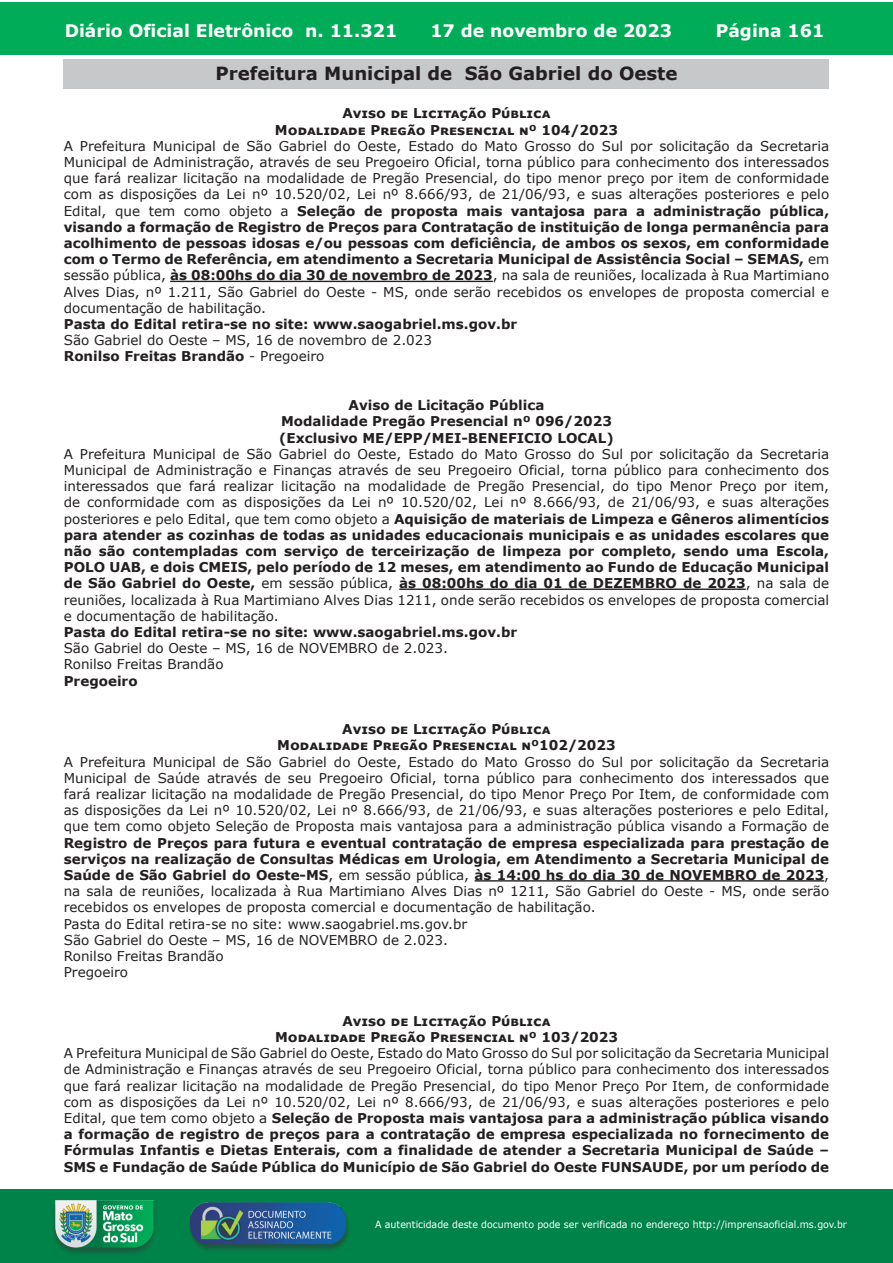
<style>
.page{position:relative;width:893px;height:1263px;background:#fff}
.page>*{position:absolute;margin:0;border:0;box-sizing:border-box;transform-origin:0 0}
.t1{font:700 18.15px "Verdana";color:#231f20}
.t2{font:700 17.25px "Verdana";color:#fff}
.t3{font:13.5px/16.2px "Verdana";color:#231f20;text-align:justify}
.t4{font:700 13.5px/16.2px "Verdana";color:#231f20;text-align:center}
.t5{font:9.9px "Verdana";color:#fff;scale:.95 1}
.s1{font-weight:700}
</style>
<div class="page">
<div style="left:0;top:2px;width:893px;height:53px;background:#00ac57"></div>
<div style="left:1px;top:1189px;width:892px;height:74px;background:#008349"></div>
<img style="left:49px;top:1198px;width:111px;height:61px">
<img style="left:185px;top:1201px;width:168px;height:54px">
<hr style="left:170px;top:281px;width:323px;height:1px;background:#231f20">
<hr style="left:399px;top:588px;width:347px;height:2px;background:#231f20">
<hr style="left:475px;top:880px;width:349px;height:1px;background:#231f20">
<div style="left:64px;top:59px;width:765px;height:29px;background:#c7c8ca"></div>
<p class="t2" style="left:65px;top:18px;width:334px">Diário Oficial Eletrônico n. 11.321</p>
<p class="t2" style="left:430px;top:18px;width:243px">17 de novembro de 2023</p>
<p class="t2" style="left:716px;top:18px;width:110px">Página 161</p>
<h1 class="t1" style="left:215px;top:60px;width:464px">Prefeitura Municipal de São Gabriel do Oeste</h1>
<p class="t4" style="left:275px;top:105px;width:345px">Aviso de Licitação Pública<br>Modalidade Pregão Presencial nº 104/2023</p>
<p class="t3" style="left:64px;top:138px;width:767px">A Prefeitura Municipal de São Gabriel do Oeste, Estado do Mato Grosso do Sul por solicitação da Secretaria Municipal de Administração, através de seu Pregoeiro Oficial, torna público para conhecimento dos interessados que fará realizar licitação na modalidade de Pregão Presencial, do tipo menor preço por item de conformidade com as disposições da Lei nº 10.520/02, Lei nº 8.666/93, de 21/06/93, e suas alterações posteriores e pelo Edital, que tem como objeto a <span class="s1">Seleção de proposta mais vantajosa para a administração pública, visando a formação de Registro de Preços para Contratação de instituição de longa permanência para acolhimento de pessoas idosas e/ou pessoas com deficiência, de ambos os sexos, em conformidade com o Termo de Referência, em atendimento a Secretaria Municipal de Assistência Social – SEMAS,</span> em sessão pública, <span class="s1">às 08:00hs do dia 30 de novembro de 2023</span>, na sala de reuniões, localizada à Rua Martimiano Alves Dias, nº 1.211, São Gabriel do Oeste - MS, onde serão recebidos os envelopes de proposta comercial e documentação de habilitação.</p>
<p class="t4" style="left:64px;top:316px;width:455px">Pasta do Edital retira-se no site: www.saogabriel.ms.gov.br</p>
<p class="t3" style="left:64px;top:332px;width:370px">São Gabriel do Oeste – MS, 16 de novembro de 2.023<br><span class="s1">Ronilso Freitas Brandão</span> - Pregoeiro</p>
<p class="t4" style="left:279px;top:397px;width:336px">Aviso de Licitação Pública<br>Modalidade Pregão Presencial nº 096/2023 (Exclusivo ME/EPP/MEI-BENEFICIO LOCAL)</p>
<p class="t3" style="left:64px;top:446px;width:767px">A Prefeitura Municipal de São Gabriel do Oeste, Estado do Mato Grosso do Sul por solicitação da Secretaria Municipal de Administração e Finanças através de seu Pregoeiro Oficial, torna público para conhecimento dos interessados que fará realizar licitação na modalidade de Pregão Presencial, do tipo Menor Preço por item, de conformidade com as disposições da Lei nº 10.520/02, Lei nº 8.666/93, de 21/06/93, e suas alterações posteriores e pelo Edital, que tem como objeto a <span class="s1">Aquisição de materiais de Limpeza e Gêneros alimentícios para atender as cozinhas de todas as unidades educacionais municipais e as unidades escolares que não são contempladas com serviço de terceirização de limpeza por completo, sendo uma Escola, POLO UAB, e dois CMEIS, pelo período de 12 meses, em atendimento ao Fundo de Educação Municipal de São Gabriel do Oeste,</span> em sessão pública, <span class="s1">às 08:00hs do dia 01 de DEZEMBRO de 2023</span>, na sala de reuniões, localizada à Rua Martimiano Alves Dias 1211, onde serão recebidos os envelopes de proposta comercial e documentação de habilitação.</p>
<p class="t4" style="left:64px;top:624px;width:455px">Pasta do Edital retira-se no site: www.saogabriel.ms.gov.br</p>
<p class="t3" style="left:64px;top:640px;width:386px">São Gabriel do Oeste – MS, 16 de NOVEMBRO de 2.023.<br>Ronilso Freitas Brandão</p>
<p class="t4" style="left:64px;top:672px;width:75px">Pregoeiro</p>
<p class="t4" style="left:277px;top:721px;width:340px">Aviso de Licitação Pública<br>Modalidade Pregão Presencial nº102/2023</p>
<p class="t3" style="left:64px;top:753px;width:767px">A Prefeitura Municipal de São Gabriel do Oeste, Estado do Mato Grosso do Sul por solicitação da Secretaria Municipal de Saúde através de seu Pregoeiro Oficial, torna público para conhecimento dos interessados que fará realizar licitação na modalidade de Pregão Presencial, do tipo Menor Preço Por Item, de conformidade com as disposições da Lei nº 10.520/02, Lei nº 8.666/93, de 21/06/93, e suas alterações posteriores e pelo Edital, que tem como objeto Seleção de Proposta mais vantajosa para a administração pública visando a Formação de</p>
<p class="t3" style="left:64px;top:834px;width:767px;text-align:left"><span class="s1">Registro de Preços para futura e eventual contratação de empresa especializada para prestação de serviços na realização de Consultas Médicas em Urologia, em Atendimento a Secretaria Municipal de Saúde de São Gabriel do Oeste-MS</span>, em sessão pública, <span class="s1">às 14:00 hs do dia 30 de NOVEMBRO de 2023</span>, na sala de reuniões, localizada à Rua Martimiano Alves Dias nº 1211, São Gabriel do Oeste - MS, onde serão recebidos os envelopes de proposta comercial e documentação de habilitação.<br>Pasta do Edital retira-se no site: www.saogabriel.ms.gov.br<br>São Gabriel do Oeste – MS, 16 de NOVEMBRO de 2.023.<br>Ronilso Freitas Brandão<br>Pregoeiro</p>
<p class="t4" style="left:275px;top:1012px;width:345px">Aviso de Licitação Pública<br>Modalidade Pregão Presencial nº 103/2023</p>
<p class="t3" style="left:64px;top:1045px;width:767px">A Prefeitura Municipal de São Gabriel do Oeste, Estado do Mato Grosso do Sul por solicitação da Secretaria Municipal de Administração e Finanças através de seu Pregoeiro Oficial, torna público para conhecimento dos interessados que fará realizar licitação na modalidade de Pregão Presencial, do tipo Menor Preço Por Item, de conformidade com as disposições da Lei nº 10.520/02, Lei nº 8.666/93, de 21/06/93, e suas alterações posteriores e pelo Edital, que tem como objeto a <span class="s1">Seleção de Proposta mais vantajosa para a administração pública visando a formação de registro de preços para a contratação de empresa especializada no fornecimento de Fórmulas Infantis e Dietas Enterais, com a finalidade de atender a Secretaria Municipal de Saúde – SMS e Fundação de Saúde Pública do Município de São Gabriel do Oeste FUNSAUDE, por um período de</span></p>
<p class="t5" style="left:375px;top:1218px;width:498px">A autenticidade deste documento pode ser verificada no endereço http://imprensaoficial.ms.gov.br</p>
</div>
